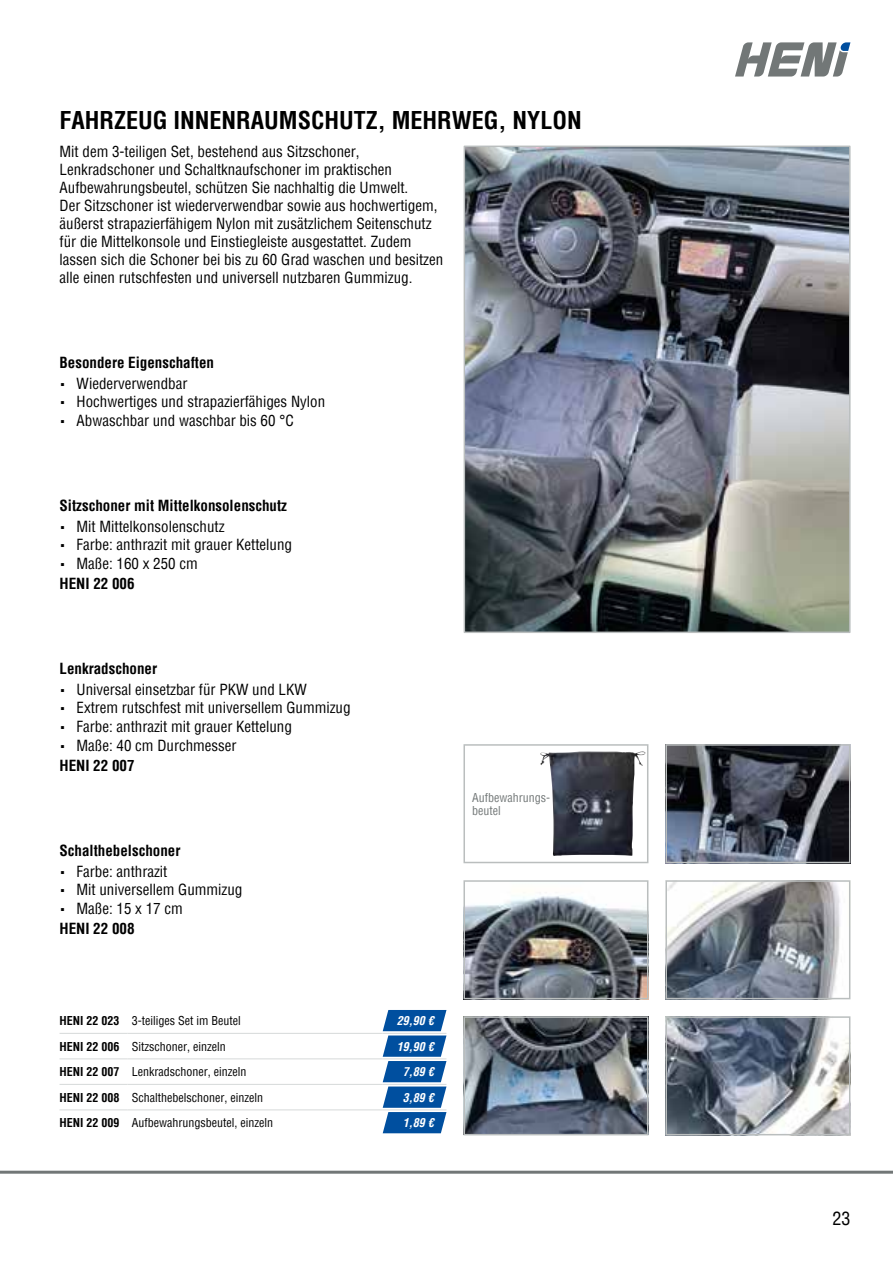
<style>
.page{position:relative;width:893px;height:1263px;background:#fff}
.page>*{position:absolute;margin:0;border:0;box-sizing:border-box;transform-origin:0 0}
.t1{font:700 condensed 24px "Helvetica";color:#000}
.t2{font:condensed 18px "Helvetica";color:#000}
.t3{font:condensed 15px/18px "Helvetica";color:#000}
.t4{font:700 condensed 15px "Helvetica";color:#000}
.t5{font:condensed 12px "Helvetica";color:#000}
.t6{font:italic 700 condensed 12px "Helvetica";color:#fff}
.t7{font:condensed 12px/12.8px "Helvetica";color:#727777}
.s1{font-family:"The Sans C4 s";font-weight:300;font-stretch:normal}
.s2{font-weight:700}
</style>
<div class="page">
<svg style="left:735px;top:42px;width:115px;height:35px"></svg>
<hr style="left:0;top:1171px;width:893px;height:3px;background:#727777">
<img style="left:466px;top:148px;width:383px;height:483px">
<img style="left:668px;top:1019px;width:179px;height:113px">
<div style="left:665px;top:1016px;width:185px;height:119px;border:2px solid #babebe"></div>
<img style="left:466px;top:1019px;width:179px;height:113px">
<div style="left:463px;top:1016px;width:185px;height:119px;border:2px solid #babebe"></div>
<img style="left:668px;top:747px;width:179px;height:113px">
<div style="left:665px;top:744px;width:185px;height:119px;border:2px solid #babebe"></div>
<img style="left:540px;top:751px;width:105px;height:105px">
<div style="left:463px;top:744px;width:185px;height:119px;border:2px solid #babebe"></div>
<img style="left:668px;top:883px;width:172px;height:113px">
<div style="left:665px;top:880px;width:185px;height:119px;border:2px solid #babebe"></div>
<img style="left:466px;top:896px;width:179px;height:100px">
<div style="left:463px;top:880px;width:185px;height:119px;border:2px solid #babebe"></div>
<svg style="left:383px;top:1010px;width:63px;height:123px;background:#2d6daf"></svg>
<hr style="left:60px;top:1033px;width:68px;height:1px;background:#d6d9d9">
<hr style="left:128px;top:1033px;width:255px;height:1px;background:#d6d9d9">
<hr style="left:383px;top:1033px;width:63px;height:1px;background:#d6d9d9">
<hr style="left:60px;top:1058px;width:68px;height:1px;background:#d6d9d9">
<hr style="left:128px;top:1058px;width:255px;height:1px;background:#d6d9d9">
<hr style="left:383px;top:1058px;width:63px;height:1px;background:#d6d9d9">
<hr style="left:60px;top:1084px;width:68px;height:1px;background:#d6d9d9">
<hr style="left:128px;top:1084px;width:255px;height:1px;background:#d6d9d9">
<hr style="left:383px;top:1084px;width:63px;height:1px;background:#d6d9d9">
<hr style="left:60px;top:1110px;width:68px;height:1px;background:#d6d9d9">
<hr style="left:128px;top:1110px;width:255px;height:1px;background:#d6d9d9">
<hr style="left:383px;top:1110px;width:63px;height:1px;background:#d6d9d9">
<h1 class="t1" style="left:60px;top:104px;width:523px">FAHRZEUG INNENRAUMSCHUTZ, MEHRWEG, NYLON</h1>
<p class="t3" style="left:60px;top:142px;width:385px">Mit dem 3-teiligen Set, bestehend aus Sitzschoner, Lenkradschoner und Schaltknaufschoner im praktischen Aufbewahrungsbeutel, schützen Sie nachhaltig die Umwelt.<br>Der Sitzschoner ist wiederverwendbar sowie aus hochwertigem, äußerst strapazierfähigem Nylon mit zusätzlichem Seitenschutz für die Mittelkonsole und Einstiegleiste ausgestattet. Zudem lassen sich die Schoner bei bis zu 60 Grad waschen und besitzen alle einen rutschfesten und universell nutzbaren Gummizug.</p>
<p class="t4" style="left:60px;top:352px;width:156px">Besondere Eigenschaften</p>
<p class="t3" style="left:60px;top:374px;width:129px"><span class="s1">▪</span> Wiederverwendbar</p>
<p class="t3" style="left:60px;top:392px;width:267px"><span class="s1">▪</span> Hochwertiges und strapazierfähiges Nylon</p>
<p class="t3" style="left:60px;top:411px;width:236px"><span class="s1">▪</span> Abwaschbar und waschbar bis 60 °C</p>
<p class="t4" style="left:60px;top:495px;width:229px">Sitzschoner mit Mittelkonsolenschutz</p>
<p class="t3" style="left:60px;top:517px;width:166px"><span class="s1">▪</span> Mit Mittelkonsolenschutz</p>
<p class="t3" style="left:60px;top:536px;width:234px"><span class="s1">▪</span> Farbe: anthrazit mit grauer Kettelung</p>
<p class="t3" style="left:60px;top:553px;width:140px;line-height:20.1px"><span class="s1">▪</span> Maße: 160 x 250 cm<br><span class="s2">HENI 22 006</span></p>
<p class="t4" style="left:60px;top:659px;width:99px">Lenkradschoner</p>
<p class="t3" style="left:60px;top:680px;width:249px"><span class="s1">▪</span> Universal einsetzbar für PKW und LKW</p>
<p class="t3" style="left:60px;top:699px;width:293px"><span class="s1">▪</span> Extrem rutschfest mit universellem Gummizug</p>
<p class="t3" style="left:60px;top:717px;width:234px"><span class="s1">▪</span> Farbe: anthrazit mit grauer Kettelung</p>
<p class="t3" style="left:60px;top:735px;width:178px;line-height:20.1px"><span class="s1">▪</span> Maße: 40 cm Durchmesser<br><span class="s2">HENI 22 007</span></p>
<p class="t4" style="left:60px;top:840px;width:122px">Schalthebelschoner</p>
<p class="t3" style="left:60px;top:862px;width:109px"><span class="s1">▪</span> Farbe: anthrazit</p>
<p class="t3" style="left:60px;top:880px;width:184px"><span class="s1">▪</span> Mit universellem Gummizug</p>
<p class="t3" style="left:60px;top:898px;width:125px;line-height:20.1px"><span class="s1">▪</span> Maße: 15 x 17 cm<br><span class="s2">HENI 22 008</span></p>
<p class="t5" style="left:60px;top:1013px;width:183px"><span class="s2">HENI 22 023</span> 3-teiliges Set im Beutel</p>
<p class="t6" style="left:397px;top:1013px;width:38px">29,90 €</p>
<p class="t5" style="left:60px;top:1038px;width:168px"><span class="s2">HENI 22 006</span> Sitzschoner, einzeln</p>
<p class="t6" style="left:397px;top:1038px;width:38px">19,90 €</p>
<p class="t5" style="left:60px;top:1064px;width:188px"><span class="s2">HENI 22 007</span> Lenkradschoner, einzeln</p>
<p class="t6" style="left:403px;top:1064px;width:32px">7,89 €</p>
<p class="t5" style="left:60px;top:1089px;width:205px"><span class="s2">HENI 22 008</span> Schalthebelschoner, einzeln</p>
<p class="t6" style="left:403px;top:1089px;width:32px">3,89 €</p>
<p class="t5" style="left:60px;top:1115px;width:215px"><span class="s2">HENI 22 009</span> Aufbewahrungsbeutel, einzeln</p>
<p class="t6" style="left:403px;top:1115px;width:32px">1,89 €</p>
<p class="t7" style="left:472px;top:791px;width:79px">Aufbewahrungs&shy;beutel</p>
<p class="t2" style="left:832px;top:1206px;width:19px">23</p>
</div>
